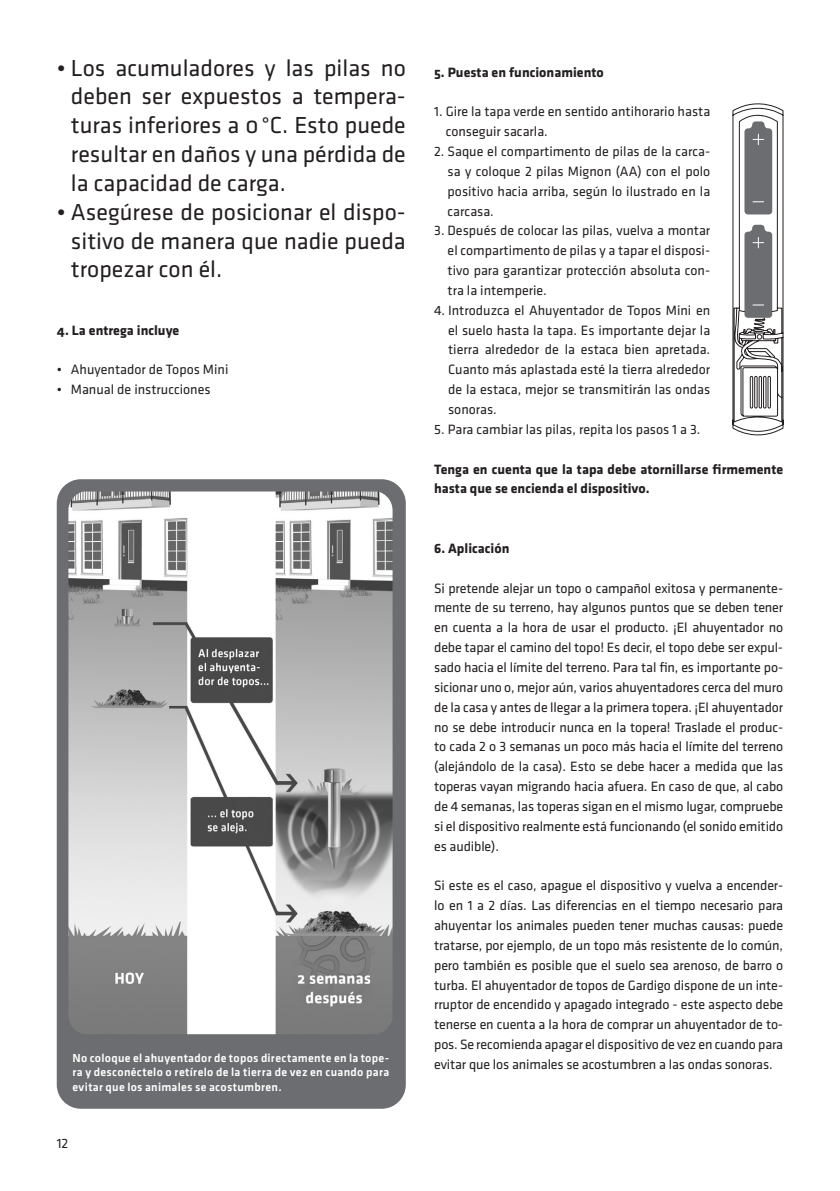
<style>
.page{position:relative;width:840px;height:1191px;background:#fff}
.page>*{position:absolute;margin:0;border:0;box-sizing:border-box;transform-origin:0 0}
.t1{font:24px/28.8px "Klavika Regular OSF";color:#231f20;text-align:justify}
.t2{font:14px/19.8px "Klavika";color:#231f20;text-align:justify}
.t3{font:14px/19.8px "Klavika Bold OSF";color:#231f20}
.t4{font:14px "Klavika Regular OSF";color:#231f20}
.t5{font:700 14px "Klavika";color:#231f20}
.t6{font:12px/14.4px "Klavika Medium OSF";letter-spacing:.02em;color:#fff;text-align:justify}
</style>
<div class="page">
<div style="left:57px;top:479px;width:348px;height:629px;background:#6c6d70;border-radius:24px"></div>
<img style="left:68px;top:491px;width:324px;height:543px">
<svg style="left:732px;top:103px;width:51px;height:333px"></svg>
<h1 class="t1" style="left:71px;top:54px;width:336px;text-indent:-14px">• Los acumuladores y las pilas no deben ser expuestos a tempera&shy;turas inferiores a 0°C. Esto puede resultar en daños y una pérdida de la capacidad de carga.</h1>
<h1 class="t1" style="left:71px;top:198px;width:336px;text-indent:-14px">• Asegúrese de posicionar el dispo&shy;sitivo de manera que nadie pueda tropezar con él.</h1>
<p class="t3" style="left:57px;top:320px;width:124px">4. La entrega incluye</p>
<p class="t4" style="left:57px;top:362px;width:173px">• Ahuyentador de Topos Mini</p>
<p class="t4" style="left:57px;top:382px;width:155px">• Manual de instrucciones</p>
<p class="t6" style="left:72px;top:1050px;width:318px">No coloque el ahuyentador de topos directamente en la tope&shy;ra y desconéctelo o retírelo de la tierra de vez en cuando para evitar que los animales se acostumbren.</p>
<p class="t2" style="left:57px;top:1134px;width:13px">12</p>
<p class="t3" style="left:434px;top:62px;width:171px">5. Puesta en funcionamiento</p>
<p class="t2" style="left:445px;top:102px;width:266px;text-indent:-11px">1. Gire la tapa verde en sentido antihorario hasta conseguir sacarla.</p>
<p class="t2" style="left:447px;top:142px;width:264px;text-indent:-13px">2. Saque el compartimento de pilas de la carca&shy;sa y coloque 2 pilas Mignon (AA) con el polo positivo hacia arriba, según lo ilustrado en la carcasa.</p>
<p class="t2" style="left:447px;top:221px;width:264px;text-indent:-13px">3. Después de colocar las pilas, vuelva a montar el compartimento de pilas y a tapar el disposi&shy;tivo para garantizar protección absoluta con&shy;tra la intemperie.</p>
<p class="t2" style="left:448px;top:300px;width:263px;text-indent:-14px">4. Introduzca el Ahuyentador de Topos Mini en el suelo hasta la tapa. Es importante dejar la tierra alrededor de la estaca bien apretada.<br>Cuanto más aplastada esté la tierra alrededor de la estaca, mejor se transmitirán las ondas sonoras.</p>
<p class="t2" style="left:434px;top:419px;width:268px">5. Para cambiar las pilas, repita los pasos 1 a 3.</p>
<p class="t3" style="left:434px;top:459px;width:350px">Tenga en cuenta que la tapa debe atornillarse firmemente hasta que se encienda el dispositivo.</p>
<p class="t5" style="left:434px;top:540px;width:77px">6. Aplicación</p>
<p class="t2" style="left:434px;top:578px;width:350px">Si pretende alejar un topo o campañol exitosa y permanente&shy;mente de su terreno, hay algunos puntos que se deben tener en cuenta a la hora de usar el producto. ¡El ahuyentador no debe tapar el camino del topo! Es decir, el topo debe ser expul&shy;sado hacia el límite del terreno. Para tal fin, es importante po&shy;sicionar uno o, mejor aún, varios ahuyentadores cerca del muro de la casa y antes de llegar a la primera topera. ¡El ahuyentador no se debe introducir nunca en la topera! Traslade el produc&shy;to cada 2 o 3 semanas un poco más hacia el límite del terreno (alejándolo de la casa). Esto se debe hacer a medida que las toperas vayan migrando hacia afuera. En caso de que, al cabo de 4 semanas, las toperas sigan en el mismo lugar, compruebe si el dispositivo realmente está funcionando (el sonido emitido es audible).</p>
<p class="t2" style="left:434px;top:876px;width:350px">Si este es el caso, apague el dispositivo y vuelva a encender&shy;lo en 1 a 2 días. Las diferencias en el tiempo necesario para ahuyentar los animales pueden tener muchas causas: puede tratarse, por ejemplo, de un topo más resistente de lo común, pero también es posible que el suelo sea arenoso, de barro o turba. El ahuyentador de topos de Gardigo dispone de un inte&shy;rruptor de encendido y apagado integrado - este aspecto debe tenerse en cuenta a la hora de comprar un ahuyentador de to&shy;pos. Se recomienda apagar el dispositivo de vez en cuando para evitar que los animales se acostumbren a las ondas sonoras.</p>
</div>
